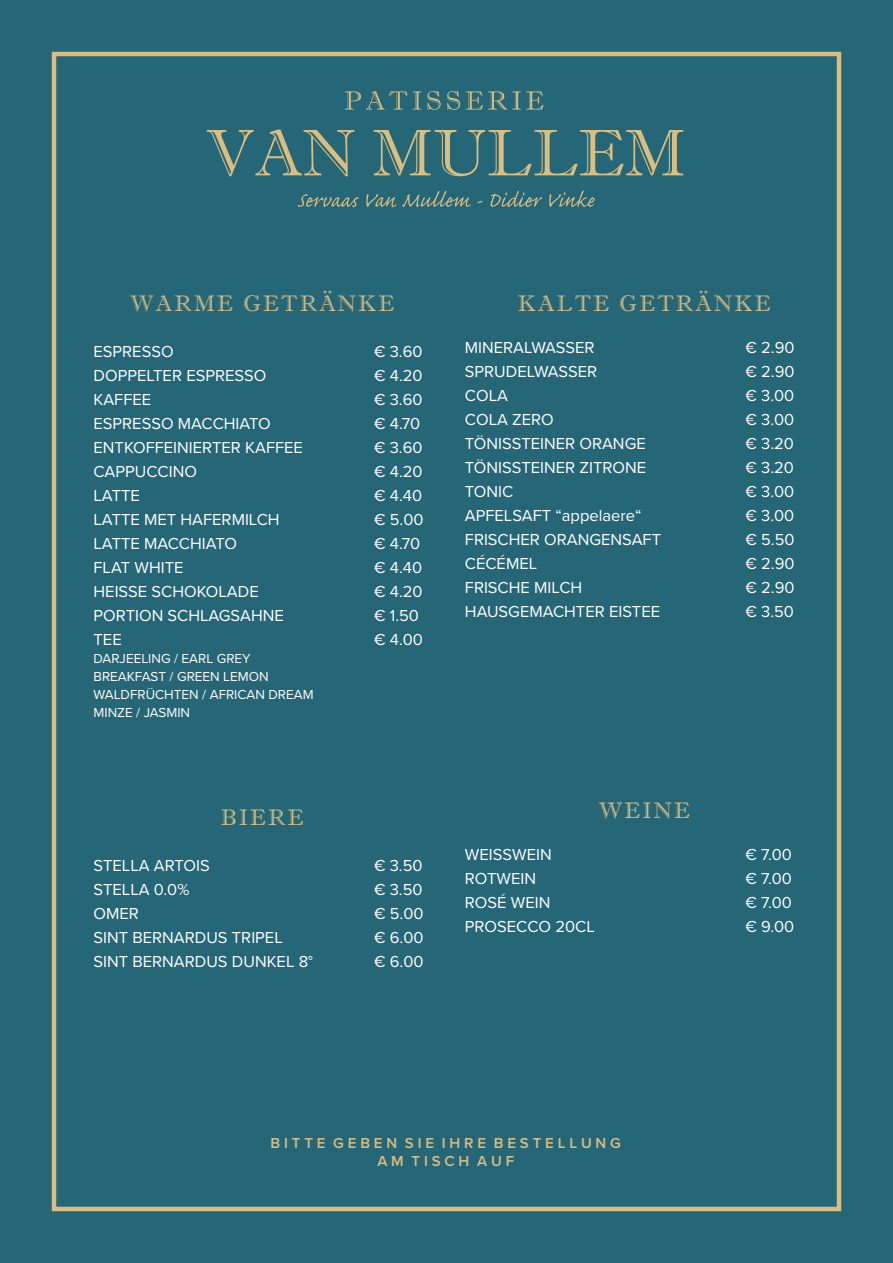
<style>
.page{position:relative;width:893px;height:1263px;background:#256677}
.page>*{position:absolute;margin:0;border:0;box-sizing:border-box;transform-origin:0 0}
.t1{font:22.5px "Imprint MT Shadow";letter-spacing:.1em;color:#d9bd81}
.t2{font:16.5px "Proxima Nova";color:#fff}
.t3{font:600 15px/18px "Proxima Nova";color:#d9bd81;text-align:center}
.t4{font:13.5px/18px "Proxima Nova";color:#fff}
</style>
<div class="page">
<div style="left:52px;top:52px;width:789px;height:1159px;border:4px solid #d9bd81"></div>
<svg style="left:207px;top:130px;width:147px;height:46px"></svg>
<svg style="left:374px;top:130px;width:309px;height:46px"></svg>
<svg style="left:345px;top:91px;width:62px;height:19px"></svg>
<svg style="left:413px;top:91px;width:8px;height:19px"></svg>
<svg style="left:427px;top:91px;width:14px;height:19px"></svg>
<svg style="left:447px;top:91px;width:13px;height:19px"></svg>
<svg style="left:466px;top:91px;width:78px;height:19px"></svg>
<svg style="left:298px;top:194px;width:61px;height:13px"></svg>
<svg style="left:366px;top:194px;width:30px;height:13px"></svg>
<svg style="left:402px;top:191px;width:68px;height:16px"></svg>
<svg style="left:490px;top:191px;width:52px;height:16px"></svg>
<svg style="left:549px;top:191px;width:46px;height:16px"></svg>
<h1 class="t1" style="left:130px;top:290px;width:266px">WARME GETRÄNKE</h1>
<p class="t2" style="left:94px;top:339px;width:82px">ESPRESSO</p>
<p class="t2" style="left:374px;top:339px;width:50px">€ 3.60</p>
<p class="t2" style="left:94px;top:363px;width:174px">DOPPELTER ESPRESSO</p>
<p class="t2" style="left:374px;top:363px;width:50px">€ 4.20</p>
<p class="t2" style="left:94px;top:387px;width:59px">KAFFEE</p>
<p class="t2" style="left:374px;top:387px;width:50px">€ 3.60</p>
<p class="t2" style="left:94px;top:411px;width:179px">ESPRESSO MACCHIATO</p>
<p class="t2" style="left:374px;top:411px;width:48px">€ 4.70</p>
<p class="t2" style="left:94px;top:435px;width:211px">ENTKOFFEINIERTER KAFFEE</p>
<p class="t2" style="left:374px;top:435px;width:50px">€ 3.60</p>
<p class="t2" style="left:94px;top:459px;width:105px">CAPPUCCINO</p>
<p class="t2" style="left:374px;top:459px;width:50px">€ 4.20</p>
<p class="t2" style="left:94px;top:483px;width:48px">LATTE</p>
<p class="t2" style="left:374px;top:483px;width:50px">€ 4.40</p>
<p class="t2" style="left:94px;top:507px;width:188px">LATTE MET HAFERMILCH</p>
<p class="t2" style="left:374px;top:507px;width:51px">€ 5.00</p>
<p class="t2" style="left:94px;top:531px;width:145px">LATTE MACCHIATO</p>
<p class="t2" style="left:374px;top:531px;width:48px">€ 4.70</p>
<p class="t2" style="left:94px;top:555px;width:91px">FLAT WHITE</p>
<p class="t2" style="left:374px;top:555px;width:50px">€ 4.40</p>
<p class="t2" style="left:94px;top:579px;width:167px">HEISSE SCHOKOLADE</p>
<p class="t2" style="left:374px;top:579px;width:50px">€ 4.20</p>
<p class="t2" style="left:94px;top:603px;width:192px">PORTION SCHLAGSAHNE</p>
<p class="t2" style="left:374px;top:603px;width:46px">€ 1.50</p>
<p class="t2" style="left:94px;top:627px;width:30px">TEE</p>
<p class="t2" style="left:374px;top:627px;width:50px">€ 4.00</p>
<p class="t4" style="left:94px;top:649px;width:222px">DARJEELING / EARL GREY<br>BREAKFAST / GREEN LEMON<br>WALDFRÜCHTEN / AFRICAN DREAM<br>MINZE / JASMIN</p>
<h1 class="t1" style="left:221px;top:804px;width:84px">BIERE</h1>
<p class="t2" style="left:94px;top:853px;width:118px">STELLA ARTOIS</p>
<p class="t2" style="left:374px;top:853px;width:50px">€ 3.50</p>
<p class="t2" style="left:94px;top:877px;width:97px">STELLA 0.0%</p>
<p class="t2" style="left:374px;top:877px;width:50px">€ 3.50</p>
<p class="t2" style="left:94px;top:901px;width:47px">OMER</p>
<p class="t2" style="left:374px;top:901px;width:51px">€ 5.00</p>
<p class="t2" style="left:94px;top:925px;width:191px">SINT BERNARDUS TRIPEL</p>
<p class="t2" style="left:374px;top:925px;width:51px">€ 6.00</p>
<p class="t2" style="left:94px;top:949px;width:221px">SINT BERNARDUS DUNKEL 8°</p>
<p class="t2" style="left:374px;top:949px;width:51px">€ 6.00</p>
<h1 class="t1" style="left:518px;top:290px;width:254px">KALTE GETRÄNKE</h1>
<p class="t2" style="left:465px;top:335px;width:131px">MINERALWASSER</p>
<p class="t2" style="left:745px;top:335px;width:51px">€ 2.90</p>
<p class="t2" style="left:465px;top:359px;width:134px">SPRUDELWASSER</p>
<p class="t2" style="left:745px;top:359px;width:51px">€ 2.90</p>
<p class="t2" style="left:465px;top:384px;width:45px">COLA</p>
<p class="t2" style="left:745px;top:384px;width:50px">€ 3.00</p>
<p class="t2" style="left:465px;top:408px;width:91px">COLA ZERO</p>
<p class="t2" style="left:745px;top:408px;width:50px">€ 3.00</p>
<p class="t2" style="left:465px;top:432px;width:182px">TÖNISSTEINER ORANGE</p>
<p class="t2" style="left:745px;top:432px;width:50px">€ 3.20</p>
<p class="t2" style="left:465px;top:456px;width:183px">TÖNISSTEINER ZITRONE</p>
<p class="t2" style="left:745px;top:456px;width:50px">€ 3.20</p>
<p class="t2" style="left:465px;top:480px;width:50px">TONIC</p>
<p class="t2" style="left:745px;top:480px;width:50px">€ 3.00</p>
<p class="t2" style="left:465px;top:504px;width:178px">APFELSAFT “appelaere“</p>
<p class="t2" style="left:745px;top:504px;width:50px">€ 3.00</p>
<p class="t2" style="left:465px;top:528px;width:198px">FRISCHER ORANGENSAFT</p>
<p class="t2" style="left:745px;top:528px;width:51px">€ 5.50</p>
<p class="t2" style="left:465px;top:552px;width:74px">CÉCÉMEL</p>
<p class="t2" style="left:745px;top:552px;width:51px">€ 2.90</p>
<p class="t2" style="left:465px;top:576px;width:119px">FRISCHE MILCH</p>
<p class="t2" style="left:745px;top:576px;width:51px">€ 2.90</p>
<p class="t2" style="left:465px;top:600px;width:197px">HAUSGEMACHTER EISTEE</p>
<p class="t2" style="left:745px;top:600px;width:50px">€ 3.50</p>
<h1 class="t1" style="left:599px;top:797px;width:93px">WEINE</h1>
<p class="t2" style="left:465px;top:842px;width:88px">WEISSWEIN</p>
<p class="t2" style="left:745px;top:842px;width:48px">€ 7.00</p>
<p class="t2" style="left:465px;top:866px;width:73px">ROTWEIN</p>
<p class="t2" style="left:745px;top:866px;width:48px">€ 7.00</p>
<p class="t2" style="left:465px;top:891px;width:87px">ROSÉ WEIN</p>
<p class="t2" style="left:745px;top:891px;width:48px">€ 7.00</p>
<p class="t2" style="left:465px;top:915px;width:131px">PROSECCO 20CL</p>
<p class="t2" style="left:745px;top:915px;width:50px">€ 9.00</p>
<p class="t3" style="left:270px;top:1133px;width:352px">B I T T E G E B E N S I E I H R E B E S T E L L U N G<br>A M T I S C H A U F</p>
</div>
